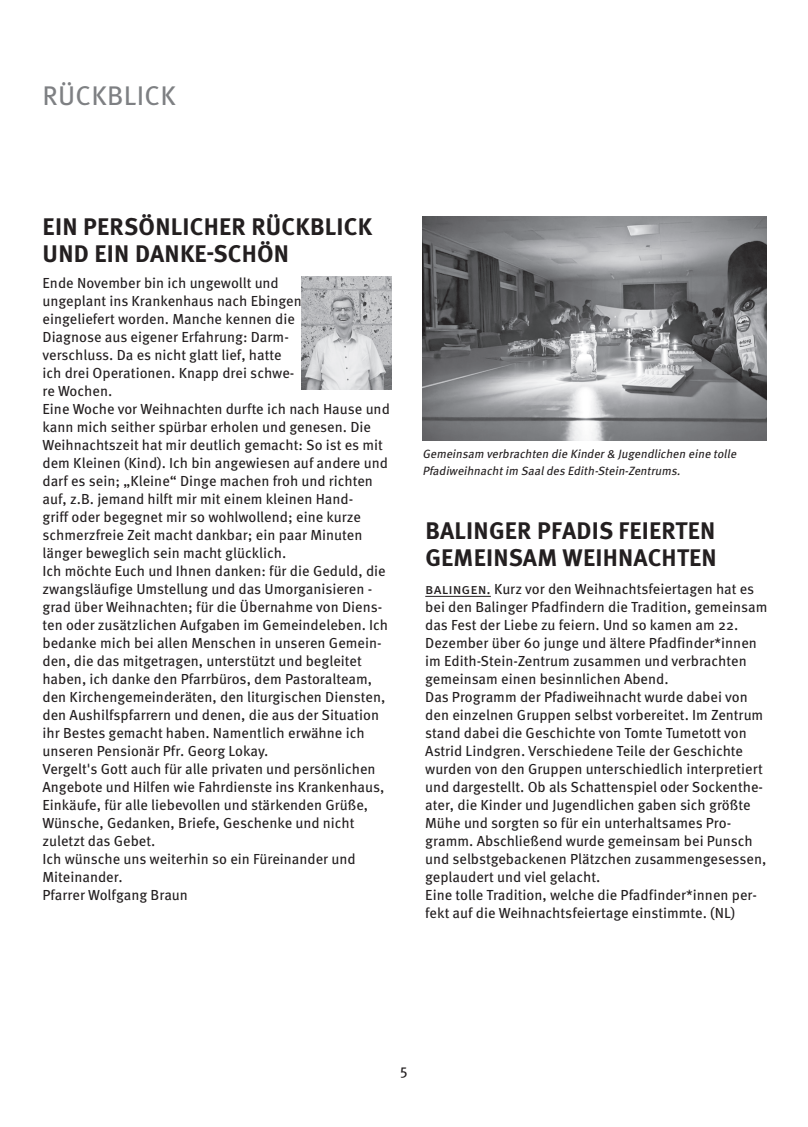
<style>
.page{position:relative;width:808px;height:1127px;background:#fff}
.page>*{position:absolute;margin:0;border:0;box-sizing:border-box;transform-origin:0 0}
.t1{font:27px "Meta Pro";color:#7e8083}
.t2{font:700 24px/27px "Meta Pro";letter-spacing:.01em;color:#231f20}
.t3{font:15px "Meta Pro";color:#231f20}
.t4{font:14.55px/18px "Meta Pro";color:#231f20}
.t5{font:italic 12px/17.2px "Meta Pro";color:#231f20}
.s1{font-size:14.7px}
</style>
<div class="page">
<img style="left:422px;top:217px;width:344px;height:223px">
<hr style="left:425px;top:596px;width:66px;height:1px;background:#231f20">
<img style="left:302px;top:277px;width:89px;height:112px">
<h1 class="t1" style="left:43px;top:75px;width:132px">Rückblick</h1>
<h2 class="t2" style="left:43px;top:212px;width:331px">EIN PERSÖNLICHER RÜCKBLICK<br>UND EIN DANKE</h2>
<h2 class="t2" style="left:207px;top:239px;width:84px">-SCHÖ N</h2>
<p class="t4" style="left:43px;top:273px;width:349px">Ende November bin ich ungewollt und<br>ungeplant ins Krankenhaus nach Ebingen<br>eingeliefert worden. Manche kennen die<br>Diagnose aus eigener Erfahrung: Darm-<br>verschluss. Da es nicht glatt lief, hatte<br>ich drei Operationen. Knapp drei schwe-<br>re Wochen.<br>Eine Woche vor Weihnachten durfte ich nach Hause und kann mich seither spürbar erholen und genesen. Die Weihnachtszeit hat mir deutlich gemacht: So ist es mit dem Kleinen (Kind). Ich bin angewiesen auf andere und darf es sein; „Kleine“ Dinge machen froh und richten auf, z.B. jemand hilft mir mit einem kleinen Hand-<br>griff oder begegnet mir so wohlwollend; eine kurze schmerzfreie Zeit macht dankbar; ein paar Minuten länger beweglich sein macht glücklich.<br>Ich möchte Euch und Ihnen danken: für die Geduld, die zwangsläufige U mstellung und das U morganisieren - grad über Weihnachten; für die Übernahme von Diens&shy;ten oder zusätzlichen Aufgaben im Gemeindeleben. Ich bedanke mich bei allen Menschen in unseren Gemein&shy;den, die das mitgetragen, unterstützt und begleitet haben, ich danke den Pfarrbüros, dem Pastoralteam, den Kirchengemeinderäten, den liturgischen Diensten, den Aushilfspfarrern und denen, die aus der Situation ihr Bestes gemacht haben. Namentlich erwähne ich unseren Pensionär Pfr. Georg Lokay.<br>Vergelt's Gott auch für alle privaten und persönlichen Angebote und Hilfen wie Fahrdienste ins Krankenhaus, Einkäufe, für alle liebevollen und stärkenden Grüße, Wünsche, Gedanken, Briefe, Geschenke und nicht zuletzt das Gebet.<br>Ich wünsche uns weiterhin so ein Füreinander und Miteinander.<br>Pfarrer Wolfgang Braun</p>
<p class="t5" style="left:422px;top:444px;width:318px">Gemeinsam verbrachten die Kinder&amp; Jugendlichen eine tolle<br>Pfadiweihnachtim SaaldesEdith-Stein-Zentrums.</p>
<h2 class="t2" style="left:425px;top:516px;width:293px">BALINGER PFADIS FEIERTEN<br>GEMEINSAM WEIHNACHTEN</h2>
<p class="t4" style="left:425px;top:579px;width:344px"><span class="s1">balingen.</span> Kurz vor den Weihnachtsfeiertagen hat es bei den Balinger Pfadfindern die Tradition, gemeinsam das Fest der Liebe zu feiern. U nd so kamen am 22.<br>Dezember über 60 junge und ältere Pfadfinder*innen im Edith-Stein-Zentrum zusammen und verbrachten gemeinsam einen besinnlichen Abend.<br>Das Programm der Pfadiweihnacht wurde dabei von den einzelnen Gruppen selbst vorbereitet. Im Zentrum stand dabei die Geschichte von Tomte Tumetott von Astrid Lindgren. Verschiedene Teile der Geschichte wurden von den Gruppen unterschiedlich interpretiert und dargestellt. Ob als Schattenspiel oder Sockenthe&shy;ater, die Kinder und Jugendlichen gaben sich größte Mühe und sorgten so für ein unterhaltsames Pro&shy;gramm. Abschließend wurde gemeinsam bei Punsch und selbstgebackenen Plätzchen zusammengesessen, geplaudert und viel gelacht.<br>Eine tolle Tradition, welche die Pfadfinder*innen per&shy;fekt auf die Weihnachtsfeiertage einstimmte. (N L)</p>
<p class="t3" style="left:400px;top:1058px;width:9px">5</p>
</div>
